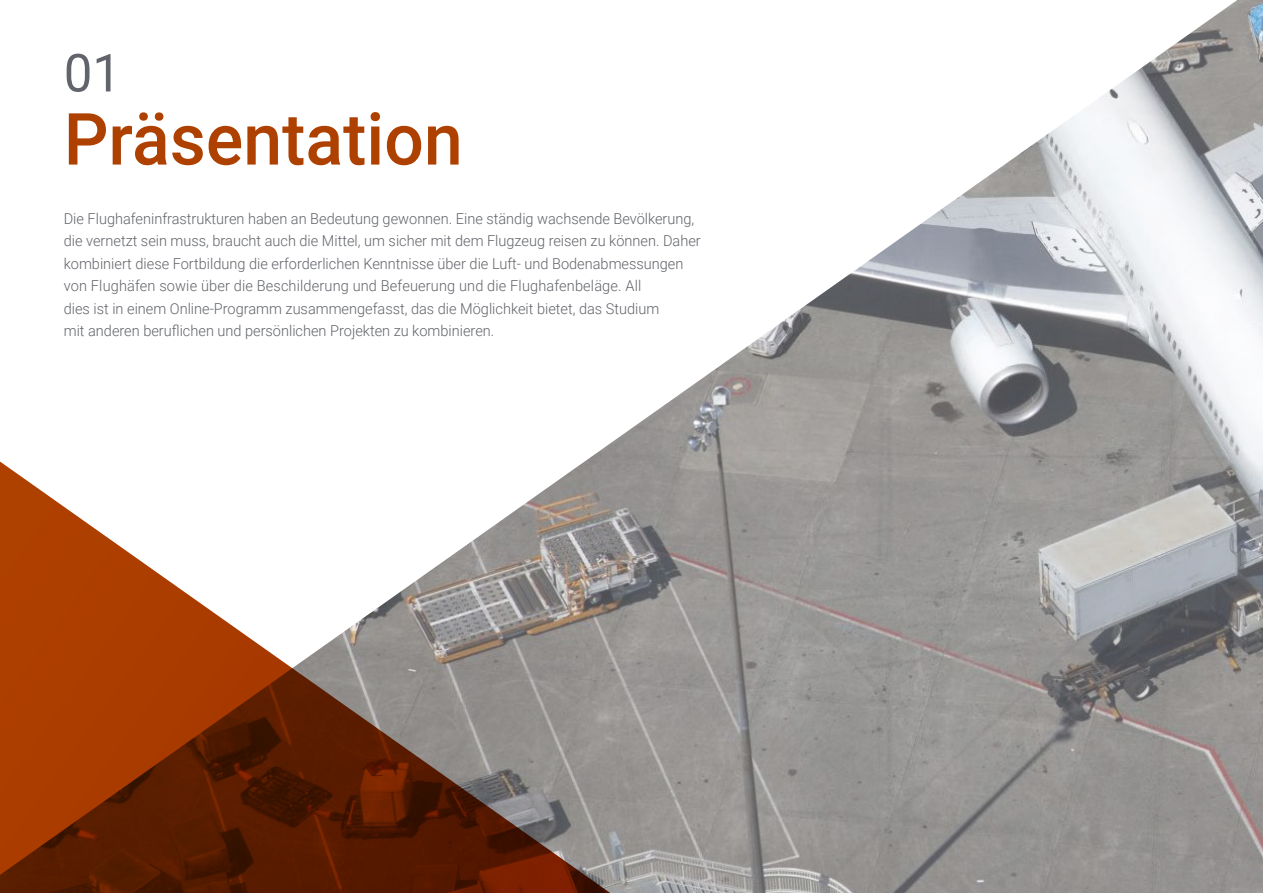
<style>
.page{position:relative;width:1263px;height:893px;background:#fff}
.page>*{position:absolute;margin:0;border:0;box-sizing:border-box;transform-origin:0 0}
.t1{font:500 72px "Roboto";color:#ae4000}
.t2{font:52.5px "Roboto";color:#61646a}
.t3{font:300 15px/22.5px "Roboto";color:#61646a}
</style>
<div class="page">
<img style="left:607px;top:0;width:656px;height:893px">
<svg style="left:0;top:446px;width:640px;height:447px"></svg>
<h2 class="t2" style="left:64px;top:36px;width:59px">01</h2>
<h1 class="t1" style="left:64px;top:89px;width:400px">Präsentation</h1>
<p class="t3" style="left:64px;top:207px;width:638px">Die Flughafeninfrastrukturen haben an Bedeutung gewonnen. Eine ständig wachsende Bevölkerung, die vernetzt sein muss, braucht auch die Mittel, um sicher mit dem Flugzeug reisen zu können. Daher kombiniert diese Fortbildung die erforderlichen Kenntnisse über die Luft- und Bodenabmessungen von Flughäfen sowie über die Beschilderung und Befeuerung und die Flughafenbeläge. All<br>dies ist in einem Online-Programm zusammengefasst, das die Möglichkeit bietet, das Studium<br>mit anderen beruflichen und persönlichen Projekten zu kombinieren.</p>
</div>
